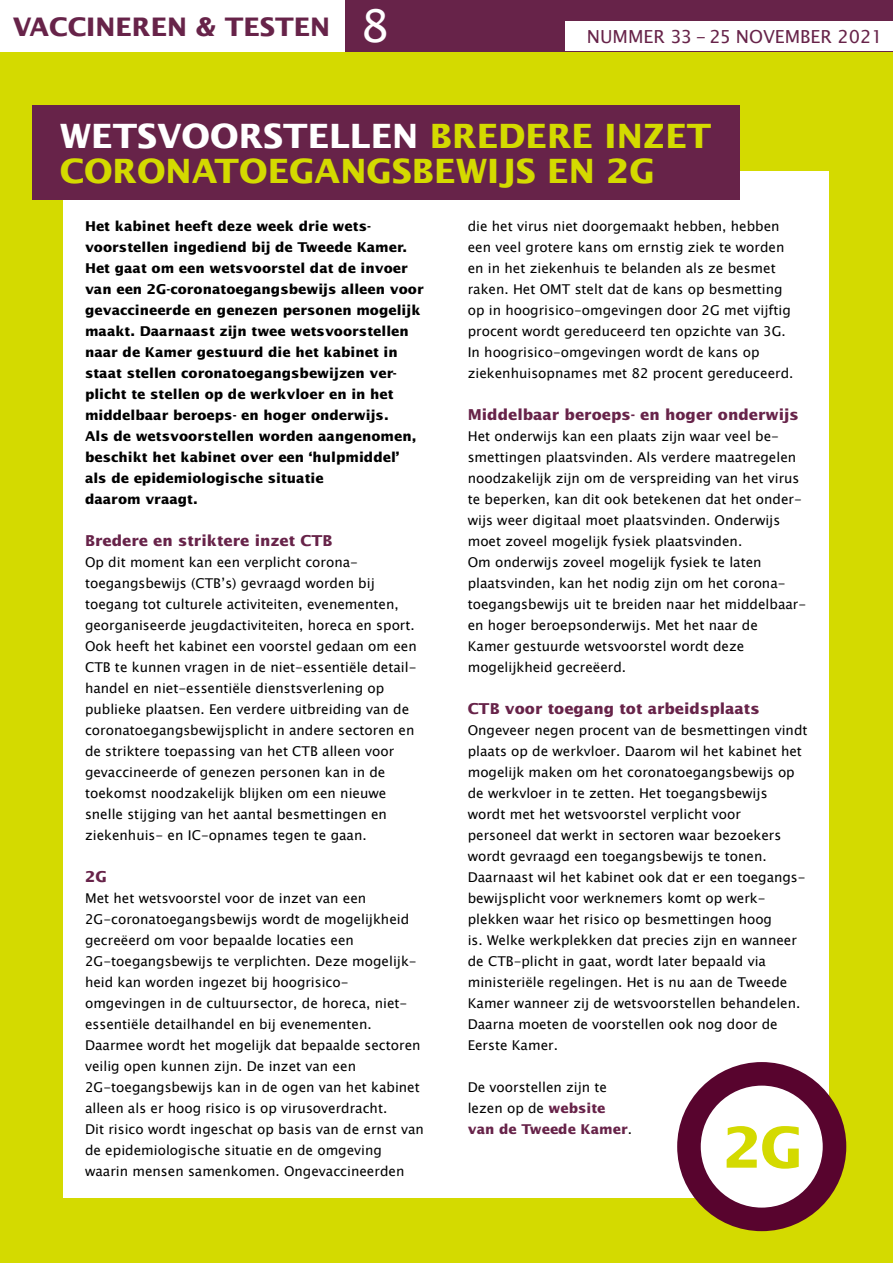
<style>
.page{position:relative;width:893px;height:1263px;background:#fff}
.page>*{position:absolute;margin:0;border:0;box-sizing:border-box;transform-origin:0 0}
.t1{font:700 56.1px "Lucida Sans";color:#d4da00}
.t2{font:700 33.45px/35.4px "Lucida Sans";color:#d4da00}
.t3{font:700 25.5px "Lucida Sans";color:#672349}
.t4{font:18px "Lucida Sans Unicode";color:#672349}
.t5{font:700 15px "Lucida Sans";color:#672349}
.t6{font:13.5px/21px "Lucida Sans Unicode";color:#000}
.t7{font:700 13.5px/21px "Lucida Sans";color:#000}
.t8{font:700 13.5px "Lucida Sans";color:#672349}
.s1{font-family:"Lucida Sans Unicode";font-weight:400;font-size:45.3px;color:#fff}
.s2{color:#fff}
.s3{font-family:"Lucida Sans";font-weight:700;color:#672349}
.s4{font-family:"Lucida Sans Unicode";font-weight:400;color:#000}
</style>
<div class="page">
<div style="left:0;top:51px;width:893px;height:1212px;background:#d4da00"></div>
<div style="left:344px;top:0;width:549px;height:51px;background:#672349"></div>
<div style="left:64px;top:171px;width:765px;height:1026px;background:#fff"></div>
<div style="left:32px;top:105px;width:707px;height:95px;background:#672349"></div>
<div style="left:566px;top:21px;width:327px;height:30px;background:#fff"></div>
<svg style="left:689px;top:1074px;width:145px;height:145px"></svg>
<div style="left:677px;top:1062px;width:169px;height:169px;border:24px solid #58042e;border-radius:50%"></div>
<h3 class="t3" style="left:13px;top:13px;width:378px">VACCINeren &amp; testen <span class="s1">8</span></h3>
<h3 class="t4" style="left:587px;top:23px;width:298px">nummer 33 - 25 november 2021</h3>
<h2 class="t2" style="left:60px;top:119px;width:653px"><span class="s2">Wetsvoorstellen</span> bredere in zet coronatoegangsbewijs en 2G</h2>
<p class="t7" style="left:85px;top:216px;width:340px">Het kabinet heeft deze week drie wets&shy;voorstellen ingediend bij de Tweede Kamer.<br>Het gaat om een wetsvoorstel dat de invoer van een 2G-coronatoegangsbewijs alleen voor gevaccineerde en genezen personen mogelijk maakt. Daarnaast zijn twee wetsvoorstellen naar de Kamer gestuurd die het kabinet in staat stellen coronatoegangsbewijzen ver&shy;plicht te stellen op de werkvloer en in het middelbaar beroeps- en hoger onderwijs.<br>Als de wetsvoorstellen worden aangenomen, beschikt het kabinet over een ‘hulpmiddel’ als de epidemiologische situatie<br>daarom vraagt.</p>
<p class="t5" style="left:85px;top:532px;width:249px">Bredere en striktere inzet CTB</p>
<p class="t6" style="left:85px;top:552px;width:272px">Op dit moment kan een verplicht corona&shy;toegangsbewijs (CTB</p>
<p class="t6" style="left:85px;top:573px;width:333px;text-indent:136px">’s) gevraagd worden bij toegang tot culturele activiteiten, evenementen, georganiseerde jeugdactiviteiten, horeca en sport.<br>Ook heeft het kabinet een voorstel gedaan om een ctb te kunnen vragen in de niet-essentiële detail&shy;handel en niet-essentiële dienstsverlening op publieke plaatsen. Een verdere uitbreiding van de coronatoegangsbewijsplicht in andere sectoren en de striktere toepassing van het CTB</p>
<p class="t6" style="left:85px;top:741px;width:311px;text-indent:237px">alleen voor gevaccineerde of genezen personen kan in de toekomst noodzakelijk blijken om een nieuwe snelle stijging van het aantal besmettingen en ziekenhuis- en IC-opnames tegen te gaan.</p>
<p class="t5" style="left:85px;top:868px;width:22px">2G</p>
<p class="t6" style="left:85px;top:888px;width:340px">M et het wetsvoorstel voor de inzet van een 2G-coronatoegangsbewijs wordt de mogelijkheid gecreëerd om voor bepaalde locaties een 2G-toegangsbewijs te verplichten. Deze mogelijk&shy;heid kan worden ingezet bij hoogrisico&shy;omgevingen in de cultuursector, de horeca, niet&shy;essentiële detailhandel en bij evenementen.<br>Daarmee wordt het mogelijk dat bepaalde sectoren veilig open kunnen zijn. De inzet van een 2G-toegangsbewijs kan in de ogen van het kabinet alleen als er hoog risico is op virusoverdracht.<br>Dit risico wordt ingeschat op basis van de ernst van de epidemiologische situatie en de omgeving waarin mensen samenkomen. Ongevaccineerden</p>
<p class="t6" style="left:468px;top:216px;width:318px">die het virus niet doorgemaakt hebben, hebben een veel grotere kans om ernstig ziek te worden en in het ziekenhuis te belanden als ze besmet raken. Het OMT</p>
<p class="t6" style="left:468px;top:279px;width:327px;text-indent:107px">stelt dat de kans op besmetting op in hoogrisico-omgevingen door 2G met vijftig procent wordt gereduceerd ten opzichte van 3G.<br>I n hoogrisico-omgevingen wordt de kans op ziekenhuisopnames met 82 procent gereduceerd.</p>
<p class="t5" style="left:468px;top:406px;width:333px">Middelbaar beroeps- en hoger onderwijs</p>
<p class="t6" style="left:468px;top:426px;width:340px">Het onderwijs kan een plaats zijn waar veel be&shy;smettingen plaatsvinden. Als verdere maatregelen noodzakelijk zijn om de verspreiding van het virus te beperken, kan dit ook betekenen dat het onder&shy;wijs weer digitaal moet plaatsvinden. Onderwijs moet zoveel mogelijk fysiek plaatsvinden.<br>Om onderwijs zoveel mogelijk fysiek te laten plaatsvinden, kan het nodig zijn om het corona&shy;toegangsbewijs uit te breiden naar het middelbaar&shy;en hoger beroepsonderwijs. Met het naar de<br>Kamer gestuurde wetsvoorstel wordt deze mogelijkheid gecreëerd.</p>
<p class="t5" style="left:468px;top:700px;width:294px">CTB voor toegang tot arbeidsplaats</p>
<p class="t6" style="left:468px;top:720px;width:341px">Ongeveer negen procent van de besmettingen vindt plaats op de werkvloer. Daarom wil het kabinet het mogelijk maken om het coronatoegangsbewijs op de werkvloer in te zetten. Het toegangsbewijs wordt met het wetsvoorstel verplicht voor personeel dat werkt in sectoren waar bezoekers wordt gevraagd een toegangsbewijs te tonen.<br>Daarnaast wil het kabinet ook dat er een toegangs&shy;bewijsplicht voor werknemers komt op werk&shy;plekken waar het risico op besmettingen hoog<br>is. Welke werkplekken dat precies zijn en wanneer de CTB</p>
<p class="t6" style="left:468px;top:951px;width:334px;text-indent:46px">-plicht in gaat, wordt later bepaald via ministeriële regelingen. Het is nu aan de Tweede Kamer wanneer zij de wetsvoorstellen behandelen.<br>Daarna moeten de voorstellen ook nog door de Eerste Kamer.</p>
<p class="t6" style="left:468px;top:1077px;width:141px">De voorstellen zijn te lezen op de <span class="s3">website</span></p>
<p class="t8" style="left:468px;top:1122px;width:166px">van de Tweede Kamer<span class="s4">.</span></p>
<h1 class="t1" style="left:723px;top:1116px;width:75px">2G</h1>
</div>
